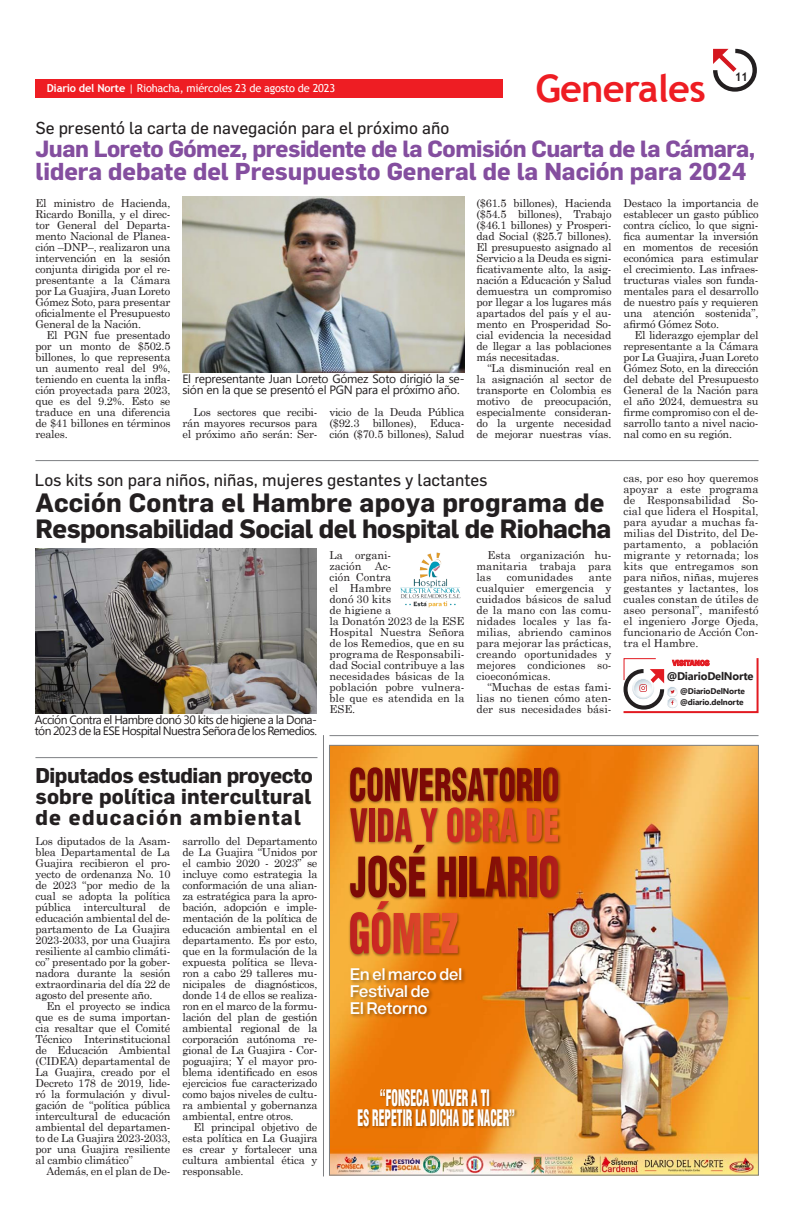
<style>
.page{position:relative;width:794px;height:1219px;background:#fff}
.page>*{position:absolute;margin:0;border:0;box-sizing:border-box;transform-origin:0 0}
.Texto_capitular{font:700 38px "Trebuchet MS";letter-spacing:-.02em;color:#ee1d23}
.Titulo_Medio_30Pt{font:700 26px/26px "Flama";letter-spacing:-.02em;color:#231f20}
.Título_medio_34pt{font:700 24px "Flama";color:#844e9f}
.Título_medio_34pt-2{font:700 23px "Flama";letter-spacing:-.02em;color:#844e9f}
.t1{font:900 condensed 22.2px/20.1px "Helvetica LT";color:#fff;text-align:center;scale:.53 1}
.Título_medio_22pt{font:700 21px/21px "Flama";letter-spacing:.01em;color:#231f20;text-align:justify}
.Antetitulo{font:17px "Flama";color:#231f20}
.t2{font:600 16.5px/16.5px "Acronym";color:#fff}
.Pié_de_foto{font:12px/11px "Segoe UI";letter-spacing:-.05em;color:#231f20}
.Pié_de_foto-2{font:12px/11px "Segoe UI";letter-spacing:-.02em;color:#231f20}
.Texto_capitular-2{font:700 12px "Trebuchet MS";color:#231f20}
.Texto{font:700 11.1px "Segoe UI";letter-spacing:-.02em;color:#231f20}
.Texto-2{font:11px/11px "Century Schoolbook";letter-spacing:-.02em;color:#231f20;text-align:justify}
.Texto_sin_sangrias{font:11px/11px "Century Schoolbook";color:#231f20;text-align:justify}
.Texto-3{font:11px "Trebuchet MS";letter-spacing:-.02em;color:#fff}
.Texto-4{font:11px "Century Schoolbook";color:#231f20}
.Texto-5{font:700 8.2px "Segoe UI";letter-spacing:-.02em;color:#231f20}
.Destacado_Segoe_Bold{font:600 8px "Franklin Gothic";color:#e21a21}
.s1{font-weight:700}
</style>
<div class="page">
<svg style="left:713px;top:49px;width:44px;height:43px"></svg>
<div style="left:35px;top:79px;width:468px;height:18px;background:#ee1d23"></div>
<img style="left:35px;top:548px;width:282px;height:165px">
<img style="left:400px;top:552px;width:61px;height:56px">
<img style="left:331px;top:747px;width:425px;height:426px">
<img style="left:348px;top:765px;width:214px;height:194px">
<svg style="left:350px;top:767px;width:183px;height:34px"></svg>
<div style="left:535px;top:768px;width:5px;height:33px;background:#881008"></div>
<svg style="left:543px;top:767px;width:15px;height:34px"></svg>
<svg style="left:350px;top:807px;width:208px;height:147px"></svg>
<img style="left:355px;top:1084px;width:164px;height:52px">
<img style="left:347px;top:963px;width:124px;height:61px">
<hr style="left:329px;top:735px;width:429px;height:1px;background:#7e8083">
<hr style="left:35px;top:757px;width:282px;height:1px;background:#7e8083">
<hr style="left:35px;top:460px;width:723px;height:1px;background:#7e8083">
<hr style="left:323px;top:735px;width:1px;height:441px;background:#7e8083">
<img style="left:182px;top:196px;width:282px;height:176px">
<svg style="left:623px;top:658px;width:136px;height:56px"></svg>
<p class="Texto-3" style="left:47px;top:81px;width:290px"><span class="s1">Diario del Norte</span> | Riohacha, miércoles 23 de agosto de 2023</p>
<p class="Antetitulo" style="left:35px;top:118px;width:415px">Se presentó la carta de navegación para el próximo año</p>
<p class="Texto_capitular" style="left:535px;top:65px;width:172px">Generales</p>
<p class="Texto_capitular-2" style="left:734px;top:69px;width:15px">11</p>
<p class="Título_medio_34pt-2" style="left:35px;top:135px;width:721px">Juan Loreto Gómez, presidente de la Comisión Cuarta de la Cámara,</p>
<p class="Título_medio_34pt" style="left:35px;top:157px;width:712px">lidera debate del Presupuesto General de la Nación para 2024</p>
<p class="Texto_sin_sangrias" style="left:35px;top:197px;width:136px">El ministro de Hacienda, Ricardo Bonilla, y el direc&shy;tor General del Departa&shy;mento Nacional de Planea&shy;ción –DNP–, realizaron una intervención en la sesión conjunta dirigida por el re&shy;presentante a la Cámara por La Guajira, Juan Loreto Gómez Soto, para presentar oficialmente el Presupuesto General de la Nación.</p>
<p class="Texto-2" style="left:35px;top:329px;width:136px;text-indent:11px">El PGN fue presentado por un monto de $502.5 billones, lo que representa un aumento real del 9%, teniendo en cuenta la infla&shy;ción proyectada para 2023, que es del 9.2%. Esto se traduce en una diferencia de $41 billones en términos reales.</p>
<p class="Pié_de_foto-2" style="left:182px;top:373px;width:283px">El representante Juan Loreto Gómez Soto dirigió la se&shy;sión en la que se presentó el PGN para el próximo año.</p>
<p class="Texto-2" style="left:182px;top:406px;width:136px;text-indent:11px">Los sectores que recibi&shy;rán mayores recursos para el próximo año serán: Ser-</p>
<p class="Texto-2" style="left:329px;top:406px;width:137px">vicio de la Deuda Pública ($92.3 billones), Educa&shy;ción ($70.5 billones), Salud</p>
<p class="Texto-2" style="left:476px;top:197px;width:136px">($61.5 billones), Hacienda ($54.5 billones), Trabajo ($46.1 billones) y Prosperi&shy;dad Social ($25.7 billones).<br>El presupuesto asignado al Servicio a la Deuda es signi&shy;ficativamente alto, la asig&shy;nación a Educación y Salud demuestra un compromiso por llegar a los lugares más apartados del país y el au&shy;mento en Prosperidad So&shy;cial evidencia la necesidad de llegar a las poblaciones más necesitadas.</p>
<p class="Texto-2" style="left:476px;top:362px;width:136px;text-indent:11px">“La disminución real en la asignación al sector de transporte en Colombia es motivo de preocupación, especialmente consideran&shy;do la urgente necesidad de mejorar nuestras vías.</p>
<p class="Texto-2" style="left:623px;top:197px;width:136px">Destaco la importancia de establecer un gasto público contra cíclico, lo que signi&shy;fica aumentar la inversión en momentos de recesión económica para estimular el crecimiento. Las infraes&shy;tructuras viales son funda&shy;mentales para el desarrollo de nuestro país y requieren una atención sostenida”, afirmó Gómez Soto.</p>
<p class="Texto-2" style="left:623px;top:329px;width:136px;text-indent:11px">El liderazgo ejemplar del representante a la Cámara por La Guajira, Juan Loreto Gómez Soto, en la dirección del debate del Presupuesto General de la Nación para el año 2024, demuestra su firme compromiso con el de&shy;sarrollo tanto a nivel nacio&shy;nal como en su región.</p>
<p class="Antetitulo" style="left:35px;top:470px;width:454px">Los kits son para niños, niñas, mujeres gestantes y lactantes</p>
<p class="Titulo_Medio_30Pt" style="left:35px;top:489px;width:577px">Acción Contra el Hambre apoya programa de<br>Responsabilidad Social del hospital de Riohacha</p>
<p class="Texto-2" style="left:476px;top:549px;width:136px;text-indent:11px">Esta organización hu&shy;manitaria trabaja para las</p>
<p class="Texto_sin_sangrias" style="left:329px;top:549px;width:136px;text-align:left">La organi-<br>zación Ac-<br>ción Contra<br>el Hambre<br>donó 30 kits<br>de higiene a<br>la Donatón 2023 de la ESE<br>Hospital Nuestra Señora de los Remedios, que en su programa de Responsabili&shy;dad Social contribuye a las necesidades básicas de la población pobre vulnera&shy;ble que es atendida en la<br>ESE.</p>
<p class="Texto-4" style="left:507px;top:568px;width:68px">comunidades</p>
<p class="Texto-2" style="left:476px;top:571px;width:136px;text-indent:112px">ante cualquier emergencia y cuidados básicos de salud de la mano con las comu&shy;nidades locales y las fa&shy;milias, abriendo caminos para mejorar las prácticas, creando oportunidades y mejores condiciones so&shy;cioeconómicas.</p>
<p class="Texto-2" style="left:476px;top:681px;width:136px;text-indent:11px">“Muchas de estas fami&shy;lias no tienen cómo aten&shy;der sus necesidades bási-</p>
<p class="Pié_de_foto" style="left:35px;top:714px;width:283px">Acción Contra el Hambre donó 30 kits de higiene a la Dona&shy;tón 2023 de la ESE Hospital Nuestra Señora de los Remedios.</p>
<p class="Título_medio_22pt" style="left:35px;top:764px;width:279px">Diputados estudian proyecto sobre política intercultural de educación ambiental</p>
<p class="Texto_sin_sangrias" style="left:35px;top:835px;width:136px">Los diputados de la Asam&shy;blea Departamental de La Guajira recibieron el pro&shy;yecto de ordenanza No. 10 de 2023 “por medio de la cual se adopta la política pública intercultural de educación ambiental del de&shy;partamento de La Guajira 2023-2033, por una Guajira resiliente al cambio climáti&shy;co” presentado por la gober&shy;nadora durante la sesión extraordinaria del día 22 de agosto del presente año.</p>
<p class="Texto-2" style="left:35px;top:1000px;width:136px;text-indent:11px">En el proyecto se indica que es de suma importan&shy;cia resaltar que el Comité Técnico Interinstitucional de Educación Ambiental (CIDEA) departamental de La Guajira, creado por el Decreto 178 de 2019, lide&shy;ró la formulación y divul&shy;gación de “política pública intercultural de educación ambiental del departamen&shy;to de La Guajira 2023-2033, por una Guajira resiliente al cambio climático”</p>
<p class="Texto-2" style="left:46px;top:1165px;width:125px">Además, en el plan de De-</p>
<p class="Texto-2" style="left:182px;top:835px;width:136px">sarrollo del Departamento de La Guajira “Unidos por el cambio 2020 - 2023” se incluye como estrategia la conformación de una alian&shy;za estratégica para la apro&shy;bación, adopción e imple&shy;mentación de la política de educación ambiental en el departamento. Es por esto, que en la formulación de la expuesta política se lleva&shy;ron a cabo 29 talleres mu&shy;nicipales de diagnósticos, donde 14 de ellos se realiza&shy;ron en el marco de la formu&shy;lación del plan de gestión ambiental regional de la corporación autónoma re&shy;gional de La Guajira - Cor&shy;poguajira; Y el mayor pro&shy;blema identificado en esos ejercicios fue caracterizado como bajos niveles de cultu&shy;ra ambiental y gobernanza ambiental, entre otros.</p>
<p class="Texto-2" style="left:182px;top:1121px;width:136px;text-indent:11px">El principal objetivo de esta política en La Guajira es crear y fortalecer una cultura ambiental ética y responsable.</p>
<p class="t2" style="left:350px;top:965px;width:113px">En el marco del<br>Festival de<br>El Retorno</p>
<p class="t1" style="left:357px;top:1087px;width:298px">“FONSECA VOLVER A TI<br>ES REPETIR LA DICHA DE NACER”</p>
<p class="Texto-2" style="left:623px;top:472px;width:136px">cas, por eso hoy queremos apoyar a este programa de Responsabilidad So&shy;cial que lidera el Hospital, para ayudar a muchas fa&shy;milias del Distrito, del De&shy;partamento, a población migrante y retornada; los kits que entregamos son para niños, niñas, mujeres gestantes y lactantes, los cuales constan de útiles de aseo personal”, manifestó el ingeniero Jorge Ojeda, funcionario de Acción Con&shy;tra el Hambre.</p>
<p class="Texto" style="left:666px;top:668px;width:88px">@DiarioDelNorte</p>
<p class="Texto-5" style="left:680px;top:685px;width:66px">@DiarioDelNorte</p>
<p class="Texto-5" style="left:680px;top:696px;width:65px">@diario.delnorte</p>
<p class="Destacado_Segoe_Bold" style="left:672px;top:658px;width:39px">VISITANOS</p>
</div>
